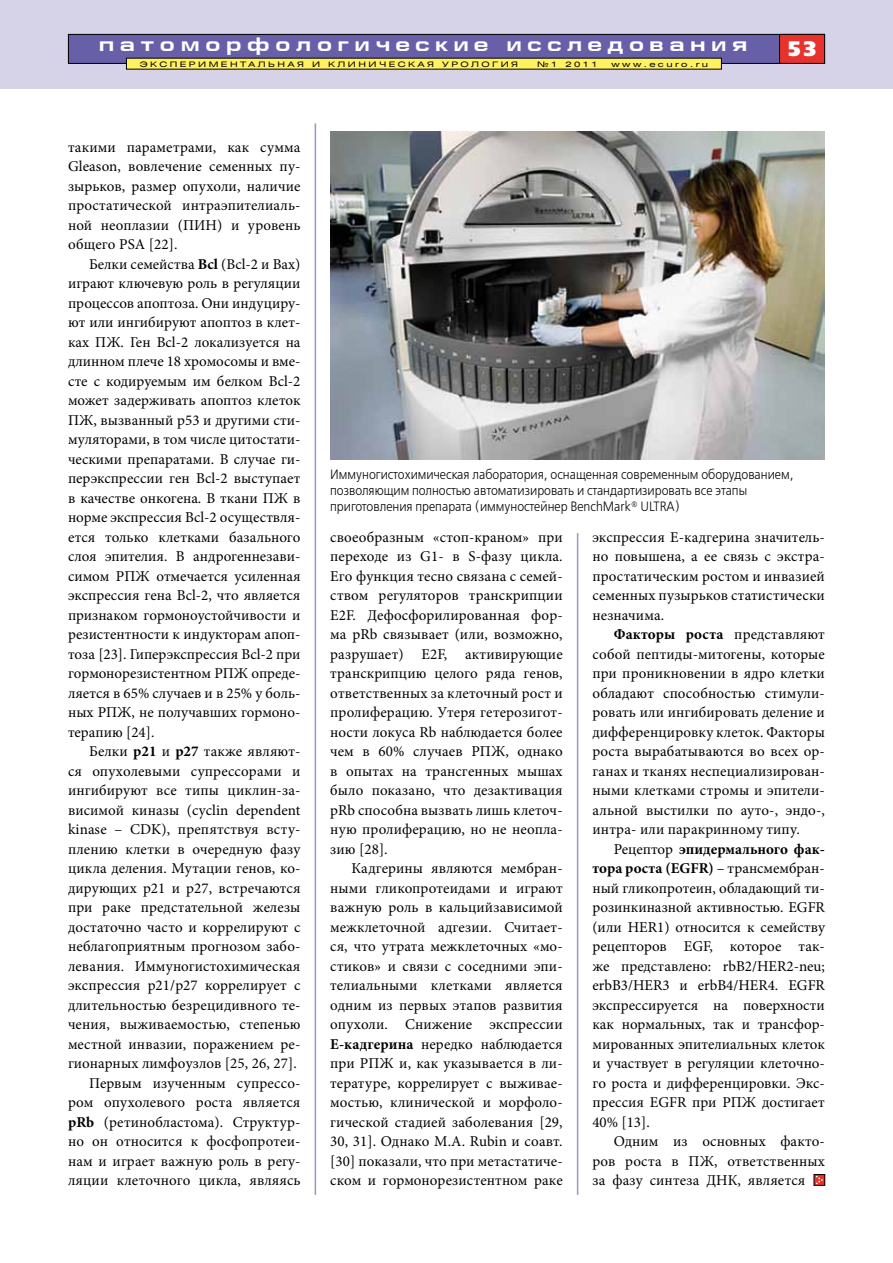
<style>
.page{position:relative;width:893px;height:1263px;background:#fff}
.page>*{position:absolute;margin:0;border:0;box-sizing:border-box;transform-origin:0 0}
.t1{font:21px "Free Set Black C";color:#fff}
.t2{font:700 19.5px "Europe Ext";letter-spacing:.3em;color:#fff}
.t3{font:15px/19.5px "Minion Pro";letter-spacing:.005em;color:#000;text-align:justify}
.t4{font:13.5px/16.2px "Free Set C";color:#000;scale:.9 1}
.t5{font:7.5px "Helios Ext";letter-spacing:.26em;color:#000;scale:1.25 1}
.s1{font-weight:700}
</style>
<div class="page">
<div style="left:0;top:0;width:893px;height:89px;background:#d6d3e9"></div>
<div style="left:68px;top:34px;width:757px;height:29px;background:#6760a9"></div>
<div style="left:68px;top:34px;width:757px;height:30px;border:1px solid #000"></div>
<div style="left:780px;top:34px;width:45px;height:29px;background:#e7332c"></div>
<div style="left:779px;top:34px;width:46px;height:30px;border:1px solid #000"></div>
<svg style="left:126px;top:58px;width:596px;height:12px;background:#d9cd55"></svg>
<img style="left:330px;top:132px;width:495px;height:328px">
<div style="left:814px;top:1174px;width:11px;height:11px;border:1px solid #000"></div>
<svg style="left:816px;top:1176px;width:7px;height:8px"></svg>
<hr style="left:577px;top:533px;width:1px;height:662px;background:#9e95c7">
<hr style="left:315px;top:123px;width:1px;height:1072px;background:#9e95c7">
<h2 class="t2" style="left:99px;top:33px;width:650px">патоморфологические исследования</h2>
<p class="t5" style="left:140px;top:59px;width:145px">ЭксперименТАЛЬН АЯ И</p>
<p class="t5" style="left:328px;top:59px;width:25px">КЛИНИ</p>
<p class="t5" style="left:379px;top:59px;width:16px">Ч ЕСК</p>
<p class="t5" style="left:418px;top:59px;width:82px">АЯ УР ОЛОГИ Я</p>
<p class="t5" style="left:537px;top:59px;width:50px">№1 2011</p>
<p class="t5" style="left:611px;top:59px;width:79px">www.ecuro.ru</p>
<h1 class="t1" style="left:786px;top:37px;width:33px">53</h1>
<p class="t3" style="left:68px;top:137px;width:234px">такими параметрами, как сумма Gleason, вовлечение семенных пу&shy;зырьков, размер опухоли, наличие простатической интраэпителиаль&shy;ной неоплазии (ПИН) и уровень общего PSA [22].</p>
<p class="t3" style="left:68px;top:254px;width:234px;text-indent:21px">Белки семейства <span class="s1">Bcl</span> (Bcl-2 и Bах) играют ключевую роль в регуляции процессов апоптоза. Они индуциру&shy;ют или ингибируют апоптоз в клет&shy;ках ПЖ. Ген Всl-2 локализуется на длинном плече 18 хромосомы и вме&shy;сте с кодируемым им белком Bcl-2 может задерживать апоптоз клеток ПЖ, вызванный р53 и другими сти&shy;муляторами, в том числе цитостати&shy;ческими препаратами. В случае ги&shy;перэкспрессии ген Bcl-2 выступает в качестве онкогена. В ткани ПЖ в норме экспрессия Bcl-2 осуществля&shy;ется только клетками базального слоя эпителия. В андрогеннезави&shy;симом РПЖ отмечается усиленная экспрессия гена Bcl-2, что является признаком гормоноустойчивости и резистентности к индукторам апоп&shy;тоза [23]. Гиперэкспрессия Bcl-2 при гормонорезистентном РПЖ опреде&shy;ляется в 65% случаев и в 25% у боль&shy;ных РПЖ, не получавших гормоно&shy;терапию [24].</p>
<p class="t3" style="left:68px;top:742px;width:234px;text-align:right">Белки <span class="s1">p21</span> и <span class="s1">p27</span> также являют-<br>ся опухолевыми супрессорами и ингибируют все типы циклин-за&shy;висимой киназы (cyclin dependent kinase – CDK), препятствуя всту&shy;плению клетки в очередную фазу цикла деления. Мутации генов, ко&shy;дирующих р21 и р27, встречаются при раке предстательной железы достаточно часто и коррелируют с неблагоприятным прогнозом забо&shy;левания. Иммуногистохимическая экспрессия p21/p27 коррелирует с длительностью безрецидивного те&shy;чения, выживаемостью, степенью местной инвазии, поражением ре&shy;гионарных лимфоузлов [25, 26, 27].<br>Первым изученным супрессо&shy;ром опухолевого роста является <span class="s1">pRb</span> (ретинобластома). Структур&shy;но он относится к фосфопротеи&shy;нам и играет важную роль в регу&shy;ляции клеточного цикла, являясь</p>
<p class="t4" style="left:330px;top:467px;width:516px">Иммуногистохимическая лаборатория, оснащенная современным оборудованием, позволяющим полностью автоматизировать и стандартизировать все этапы приготовления препарата (иммуностейнер BenchMark<sup>®</sup> ULTRA)</p>
<p class="t3" style="left:330px;top:527px;width:234px">своеобразным «стоп-краном» при переходе из G1- в S-фазу цикла.<br>Его функция тесно связана с семей&shy;ством регуляторов транскрипции E2F. Дефосфорилированная фор&shy;ма pRb связывает (или, возможно, разрушает) E2F, активирующие транскрипцию целого ряда генов, ответственных за клеточный рост и пролиферацию. Утеря гетерозигот&shy;ности локуса Rb наблюдается более чем в 60% случаев РПЖ, однако в опытах на трансгенных мышах было показано, что дезактивация pRb способна вызвать лишь клеточ&shy;ную пролиферацию, но не неопла&shy;зию [28].</p>
<p class="t3" style="left:330px;top:859px;width:234px;text-indent:21px">Кадгерины являются мембран&shy;ными гликопротеидами и играют важную роль в кальцийзависимой межклеточной адгезии. Считает&shy;ся, что утрата межклеточных «мо&shy;стиков» и связи с соседними эпи&shy;телиальными клетками является одним из первых этапов развития опухоли. Снижение экспрессии <span class="s1">Е-кадгерина</span> нередко наблюдается при РПЖ и, как указывается в ли&shy;тературе, коррелирует с выживае&shy;мостью, клинической и морфоло&shy;гической стадией заболевания [29, 30, 31]. Однако M.A. Rubin и соавт. [30] показали, что при метастатиче&shy;ском и гормонорезистентном раке</p>
<p class="t3" style="left:592px;top:527px;width:234px">экспрессия Е-кадгерина значитель&shy;но повышена, а ее связь с экстра&shy;простатическим ростом и инвазией семенных пузырьков статистически незначима.</p>
<p class="t3" style="left:592px;top:625px;width:234px;text-indent:21px"><span class="s1">Факторы роста</span> представляют собой пептиды-митогены, которые при проникновении в ядро клетки обладают способностью стимули&shy;ровать или ингибировать деление и дифференцировку клеток. Факторы роста вырабатываются во всех ор&shy;ганах и тканях неспециализирован&shy;ными клетками стромы и эпители&shy;альной выстилки по ауто-, эндо-, интра- или паракринному типу.</p>
<p class="t3" style="left:592px;top:839px;width:234px;text-indent:21px">Рецептор <span class="s1">эпидермального фак&shy;тора роста (EGFR)</span> – трансмембран&shy;ный гликопротеин, обладающий ти&shy;розинкиназной активностью. EGFR (или HER1) относится к семейству рецепторов EGF, которое так&shy;же представлено: rbB2/HER2-neu; erbB3/HER3 и erbB4/HER4. EGFR экспрессируется на поверхности как нормальных, так и трансфор&shy;мированных эпителиальных клеток и участвует в регуляции клеточно&shy;го роста и дифференцировки. Экс&shy;прессия EGFR при РПЖ достигает 40% [13].</p>
<p class="t3" style="left:592px;top:1132px;width:234px;text-indent:21px">Одним из основных факто&shy;ров роста в ПЖ, ответственных за фазу синтеза ДНК, является</p>
</div>
